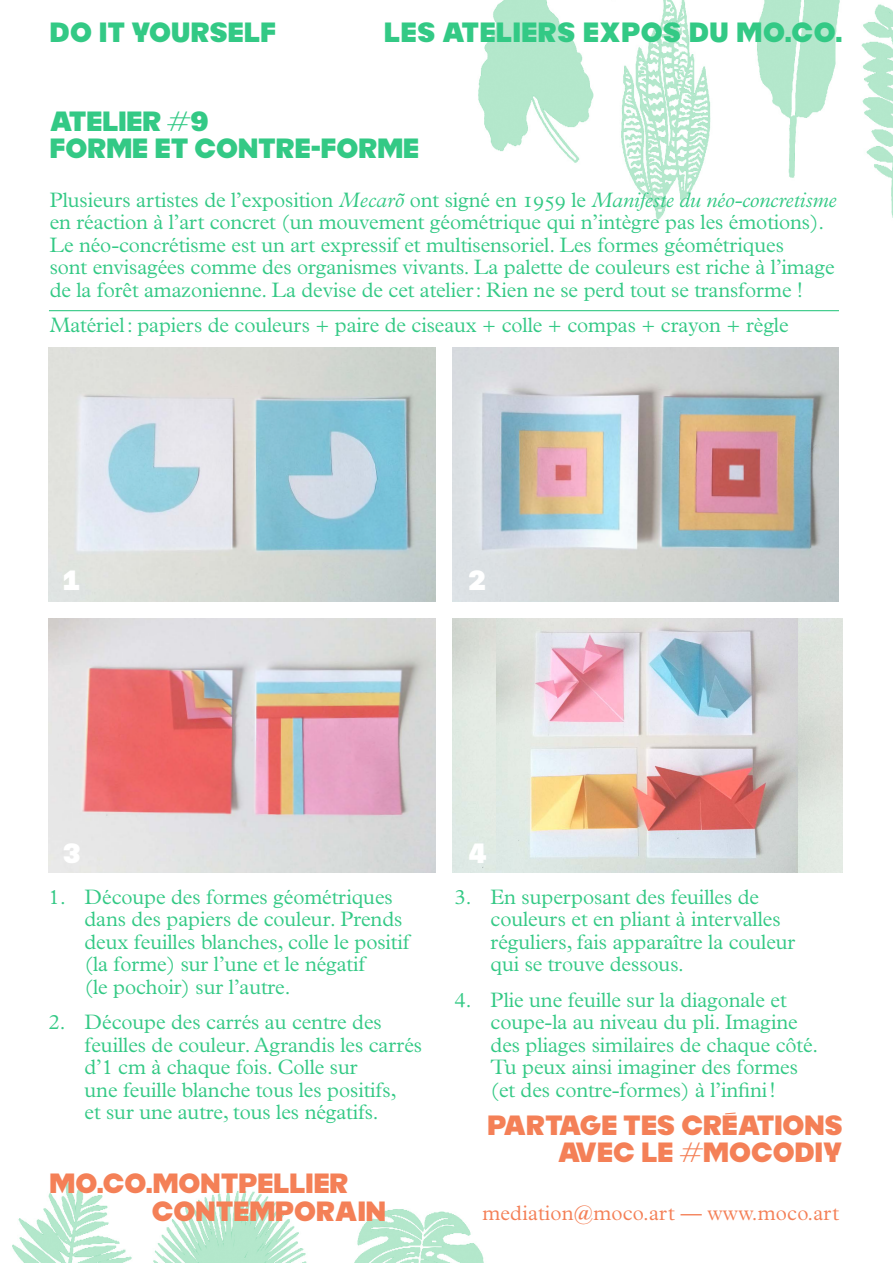
<style>
.page{position:relative;width:893px;height:1263px;background:#fff}
.page>*{position:absolute;margin:0;border:0;box-sizing:border-box;transform-origin:0 0}
.t1{font:900 27.3px/27.3px "MOCOSUNSET";letter-spacing:.01em;color:#33c985}
.t2{font:900 27.3px/27.3px "MOCOSUNSET";color:#f48057}
.t3{font:900 27.3px "MOCOSUNSET";color:#fff}
.t4{font:300 21px/22.5px "Plantin MT Pro";letter-spacing:-.005em;color:#33c985}
.t5{font:300 21px "Plantin MT Pro";letter-spacing:.01em;color:#f48057}
.s1{font-style:italic}
</style>
<div class="page">
<img style="left:12px;top:1180px;width:295px;height:83px">
<svg style="left:354px;top:1209px;width:130px;height:54px"></svg>
<img style="left:478px;top:0;width:362px;height:178px">
<img style="left:611px;top:0;width:113px;height:220px">
<img style="left:861px;top:4px;width:32px;height:214px">
<img style="left:49px;top:347px;width:386px;height:254px">
<img style="left:49px;top:618px;width:386px;height:254px">
<img style="left:453px;top:347px;width:386px;height:254px">
<hr style="left:49px;top:310px;width:790px;height:1px;background:#33c985">
<img style="left:496px;top:618px;width:302px;height:254px">
<h1 class="t1" style="left:50px;top:19px;width:228px">DO IT YOURSELF</h1>
<h1 class="t1" style="left:384px;top:19px;width:460px">LES ATELIERS EXPOS DU MO.CO.</h1>
<h1 class="t1" style="left:50px;top:108px;width:371px">ATELIER #9<br>FORME ET CONTRE-FORME</h1>
<p class="t4" style="left:50px;top:189px;width:788px">Plusieurs artistes de l’exposition <span class="s1">Mecarõ</span> ont signé en 1959 le <span class="s1">Manifeste du néo-concretisme </span>en réaction à l’art concret (un mouvement géométrique qui n’intègre pas les émotions).<br>Le néo-concrétisme est un art expressif et multisensoriel. Les formes géométriques<br>sont envisagées comme des organismes vivants. La palette de couleurs est riche à l’image de la forêt amazonienne. La devise de cet atelier: Rien ne se perd tout se transforme !</p>
<p class="t4" style="left:50px;top:314px;width:740px">Matériel: papiers de couleurs + paire de ciseaux + colle + compas + crayon + règle</p>
<h1 class="t3" style="left:63px;top:567px;width:19px">1</h1>
<h1 class="t3" style="left:468px;top:567px;width:19px">2</h1>
<h1 class="t3" style="left:63px;top:839px;width:19px">3</h1>
<p class="t4" style="left:85px;top:886px;width:327px;text-indent:-36px">1. Découpe des formes géométriques dans des papiers de couleur. Prends deux feuilles blanches, colle le positif (la forme) sur l’une et le négatif<br>(le pochoir) sur l’autre.</p>
<p class="t4" style="left:85px;top:1011px;width:339px;text-indent:-36px">2. Découpe des carrés au centre des feuilles de couleur. Agrandis les carrés d’1 cm à chaque fois. Colle sur<br>une feuille blanche tous les positifs,<br>et sur une autre, tous les négatifs.</p>
<h1 class="t2" style="left:152px;top:1171px;width:235px;text-indent:-102px">MO.CO.MONTPELLIER<br>CONTEMPORAIN</h1>
<h1 class="t3" style="left:468px;top:839px;width:20px">4</h1>
<p class="t4" style="left:491px;top:886px;width:306px;text-indent:-36px">3. En superposant des feuilles de couleurs et en pliant à intervalles réguliers, fais apparaître la couleur qui se trouve dessous.</p>
<p class="t4" style="left:491px;top:988px;width:329px;text-indent:-36px">4. Plie une feuille sur la diagonale et coupe-la au niveau du pli. Imagine des pliages similaires de chaque côté.<br>Tu peux ainsi imaginer des formes (et des contre-formes) à l’infini!</p>
<h1 class="t2" style="left:487px;top:1112px;width:357px;text-align:right">PARTAGE TES CRÉATIONS<br>AVEC LE #MOCODIY</h1>
<p class="t5" style="left:482px;top:1201px;width:358px">mediation@moco.art — www.moco.art</p>
</div>
